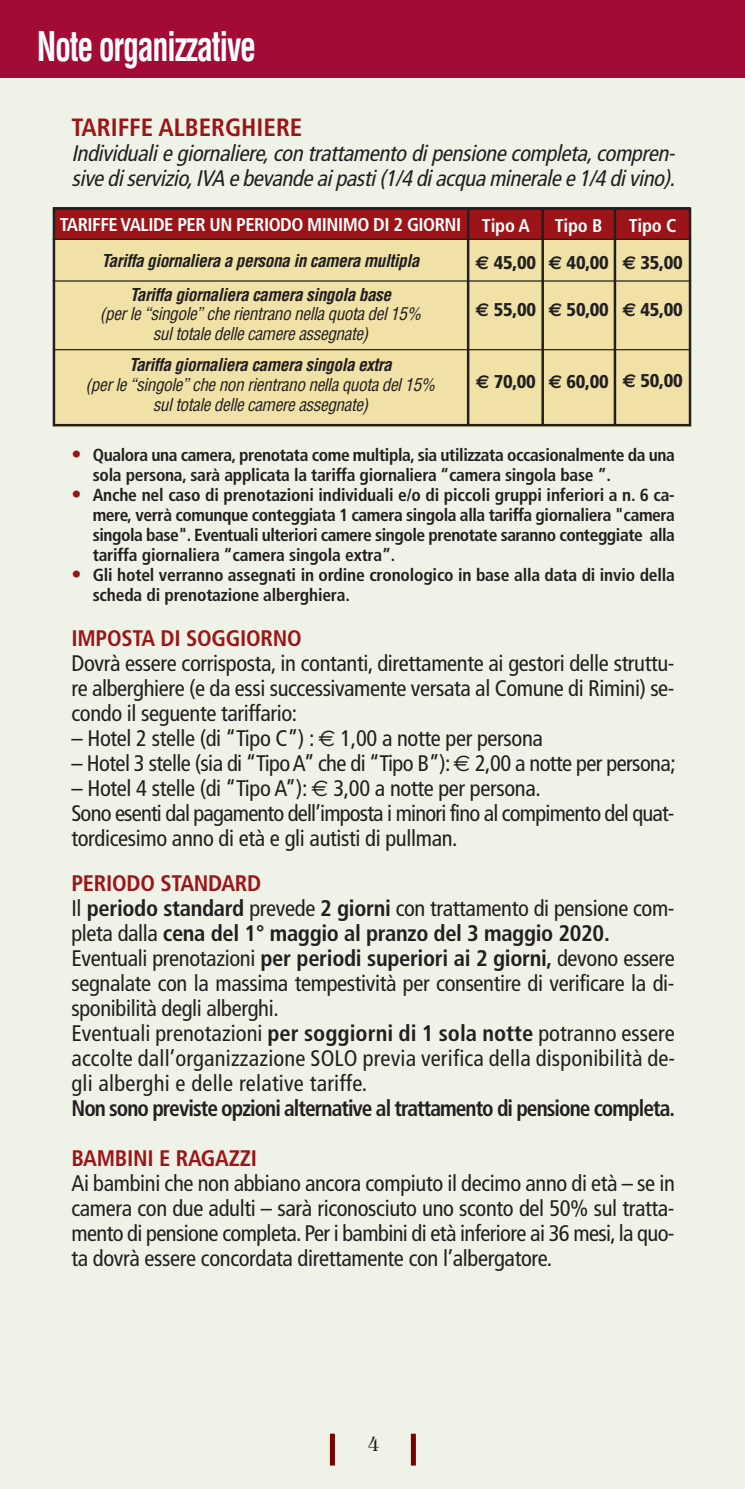
<style>
.page{position:relative;width:745px;height:1489px;background:#fff}
.page>*{position:absolute;margin:0;border:0;box-sizing:border-box;transform-origin:0 0}
.t1{font:700 condensed 40px "Helvetica";letter-spacing:-.04em;color:#fff;scale:.8 1}
.t2{font:700 condensed 25px "Frutiger";color:#9c1418}
.t3{font:condensed 22.5px/25px "Frutiger";letter-spacing:-.015em;color:#231f20;text-align:justify}
.t4{font:italic condensed 22.5px/25px "Frutiger";color:#231f20}
.t5{font:700 condensed 22.5px "Frutiger";letter-spacing:-.045em;color:#231f20;scale:.95 1}
.t6{font:700 condensed 22.5px "Frutiger";letter-spacing:-.01em;color:#9c1418}
.t7{font:20px "Clearface";color:#231f20}
.t8{font:700 condensed 18.5px/37px "Frutiger";letter-spacing:-.025em;color:#fff;text-align:center}
.t9{font:900 condensed 18.5px "Frutiger";letter-spacing:-.015em;color:#231f20}
.t10{font:700 condensed 17.5px/20px "Frutiger";letter-spacing:-.015em;color:#231f20}
.t11{font:italic condensed 17.25px/19.8px "Helvetica";letter-spacing:-.025em;color:#231f20;text-align:center}
.t12{font:italic 700 condensed 17.25px/33.5px "Helvetica";letter-spacing:-.025em;color:#231f20;text-align:center}
.s1{font-family:"Euro Sans";font-stretch:normal;color:#231f20}
.s2{font-weight:900;color:#231f20}
.s3{font-family:"Euro Sans";font-weight:700;font-stretch:normal}
.s4{font-weight:300;font-size:20px;color:#9c1418}
.s5{font-family:"Euro Sans";font-stretch:normal}
.s6{font-weight:700;color:#9c1418}
.s7{font-weight:700}
</style>
<div class="page">
<div style="left:0;top:71px;width:744px;height:1417px;background:#eff2e6"></div>
<div style="left:330px;top:1433px;width:5px;height:32px;background:#790100"></div>
<div style="left:410px;top:1433px;width:5px;height:32px;background:#790100"></div>
<div style="left:0;top:0;width:744px;height:78px;background:#a30a34"></div>
<div style="left:53px;top:208px;width:637px;height:218px;background:#f0e2a7"></div>
<div style="left:53px;top:207px;width:636px;height:33px;background:#9c1418"></div>
<div style="left:53px;top:207px;width:637px;height:219px;border:2px solid #231f20"></div>
<hr style="left:53px;top:280px;width:637px;height:1px;background:#231f20">
<hr style="left:54px;top:349px;width:635px;height:1px;background:#231f20">
<hr style="left:53px;top:239px;width:637px;height:1px;background:#231f20">
<hr style="left:466px;top:209px;width:3px;height:216px;background:#231f20">
<hr style="left:541px;top:209px;width:2px;height:216px;background:#231f20">
<hr style="left:613px;top:209px;width:2px;height:216px;background:#231f20">
<h1 class="t1" style="left:37px;top:24px;width:275px">Note organizzative</h1>
<p class="t2" style="left:71px;top:117px;width:232px">TARIFFE ALBERGHIERE</p>
<p class="t4" style="left:71px;top:142px;width:609px">Individuali e giornaliere, con trattamento di pensione completa, compren&shy;sive di servizio, IVA e bevande ai pasti (1/4 di acqua minerale e 1/4 di vino).</p>
<p class="t8" style="left:60px;top:208px;width:402px">TARIFFE VALIDE PER UN PERIODO MINIMO DI 2 GIORNI</p>
<p class="t12" style="left:102px;top:244px;width:319px">Tariffa giornaliera a persona in camera multipla<br>Tariffa giornaliera camera singola base</p>
<p class="t11" style="left:100px;top:304px;width:322px">(per le “singole” che rientrano nella quota del 15% sul totale delle camere assegnate)</p>
<p class="t12" style="left:129px;top:348px;width:264px">Tariffa giornaliera camera singola extra</p>
<p class="t11" style="left:86px;top:375px;width:351px">(per le “singole” che non rientrano nella quota del 15% sul totale delle camere assegnate)</p>
<p class="t8" style="left:475px;top:208px;width:62px">Tipo A <span class="s1">€</span> <span class="s2">45,00</span></p>
<p class="t9" style="left:475px;top:302px;width:62px"><span class="s3">€</span> 55,00</p>
<p class="t8" style="left:548px;top:208px;width:62px">Tipo B <span class="s1">€</span> <span class="s2">40,00</span></p>
<p class="t9" style="left:548px;top:302px;width:62px"><span class="s3">€</span> 50,00</p>
<p class="t8" style="left:622px;top:208px;width:62px">Tipo C <span class="s1">€</span> <span class="s2">35,00</span></p>
<p class="t9" style="left:622px;top:302px;width:62px"><span class="s3">€</span> 45,00</p>
<p class="t9" style="left:475px;top:374px;width:62px"><span class="s3">€</span> 70,00</p>
<p class="t9" style="left:548px;top:374px;width:62px"><span class="s3">€</span> 60,00</p>
<p class="t9" style="left:622px;top:373px;width:62px"><span class="s3">€</span> 50,00</p>
<p class="t10" style="left:93px;top:446px;width:583px;text-indent:-21px"><span class="s4">•</span> Qualora una camera, prenotata come multipla, sia utilizzata occasionalmente da una sola persona, sarà applicata la tariffa giornaliera “camera singola base ”.</p>
<p class="t10" style="left:93px;top:486px;width:583px;text-align:justify;text-indent:-21px"><span class="s4">•</span> Anche nel caso di prenotazioni individuali e/o di piccoli gruppi inferiori a n. 6 ca&shy;mere, verrà comunque conteggiata 1 camera singola alla tariffa giornaliera "camera singola base". Eventuali ulteriori camere singole prenotate saranno conteggiate alla tariffa giornaliera “camera singola extra”.</p>
<p class="t10" style="left:93px;top:566px;width:583px;text-indent:-21px"><span class="s4">•</span> Gli hotel verranno assegnati in ordine cronologico in base alla data di invio della scheda di prenotazione alberghiera.</p>
<p class="t6" style="left:71px;top:629px;width:232px">IMPOSTA DI SOGGIORNO</p>
<p class="t3" style="left:71px;top:652px;width:604px">Dovrà essere corrisposta, in contanti, direttamente ai gestori delle struttu&shy;re alberghiere (e da essi successivamente versata al Comune di Rimini) se&shy;condo il seguente tariffario:</p>
<p class="t3" style="left:71px;top:727px;width:472px">– Hotel 2 stelle (di “Tipo C”) : <span class="s5">€</span> 1,00 a notte per persona</p>
<p class="t3" style="left:71px;top:752px;width:605px">– Hotel 3 stelle (sia di “TipoA” che di “Tipo B”): <span class="s5">€</span> 2,00 a notte per persona;</p>
<p class="t3" style="left:71px;top:777px;width:604px;text-align:left">– Hotel 4 stelle (di “Tipo A”): <span class="s5">€</span> 3,00 a notte per persona.<br>Sono esenti dal pagamento dell’imposta i minori fino al compimento del quat&shy;tordicesimo anno di età e gli autisti di pullman.</p>
<p class="t3" style="left:71px;top:872px;width:605px;text-align:left"><span class="s6">PERIODO STANDARD<br></span>Il <span class="s7">periodo standard</span> prevede <span class="s7">2 giorni</span> con trattamento di pensione com&shy;pleta dalla <span class="s7">cena del 1° maggio al pranzo del 3 maggio 2020.<br></span>Eventuali prenotazioni <span class="s7">per periodi superiori ai 2 giorni,</span> devono essere segnalate con la massima tempestività per consentire di verificare la di&shy;sponibilità degli alberghi.<br>Eventuali prenotazioni <span class="s7">per soggiorni di 1 sola notte</span> potranno essere accolte dall’organizzazione SOLO previa verifica della disponibilità de&shy;gli alberghi e delle relative tariffe.</p>
<p class="t5" style="left:71px;top:1099px;width:636px">Non sono previste opzioni alternative al trattamento di pensione completa.</p>
<p class="t6" style="left:71px;top:1149px;width:187px">BAMBINI E RAGAZZI</p>
<p class="t3" style="left:71px;top:1172px;width:604px">Ai bambini che non abbiano ancora compiuto il decimo anno di età – se in camera con due adulti – sarà riconosciuto uno sconto del 50% sul tratta&shy;mento di pensione completa. Per i bambini di età inferiore ai 36 mesi, la quo&shy;ta dovrà essere concordata direttamente con l’albergatore.</p>
<p class="t7" style="left:368px;top:1431px;width:12px">-</p>
</div>
